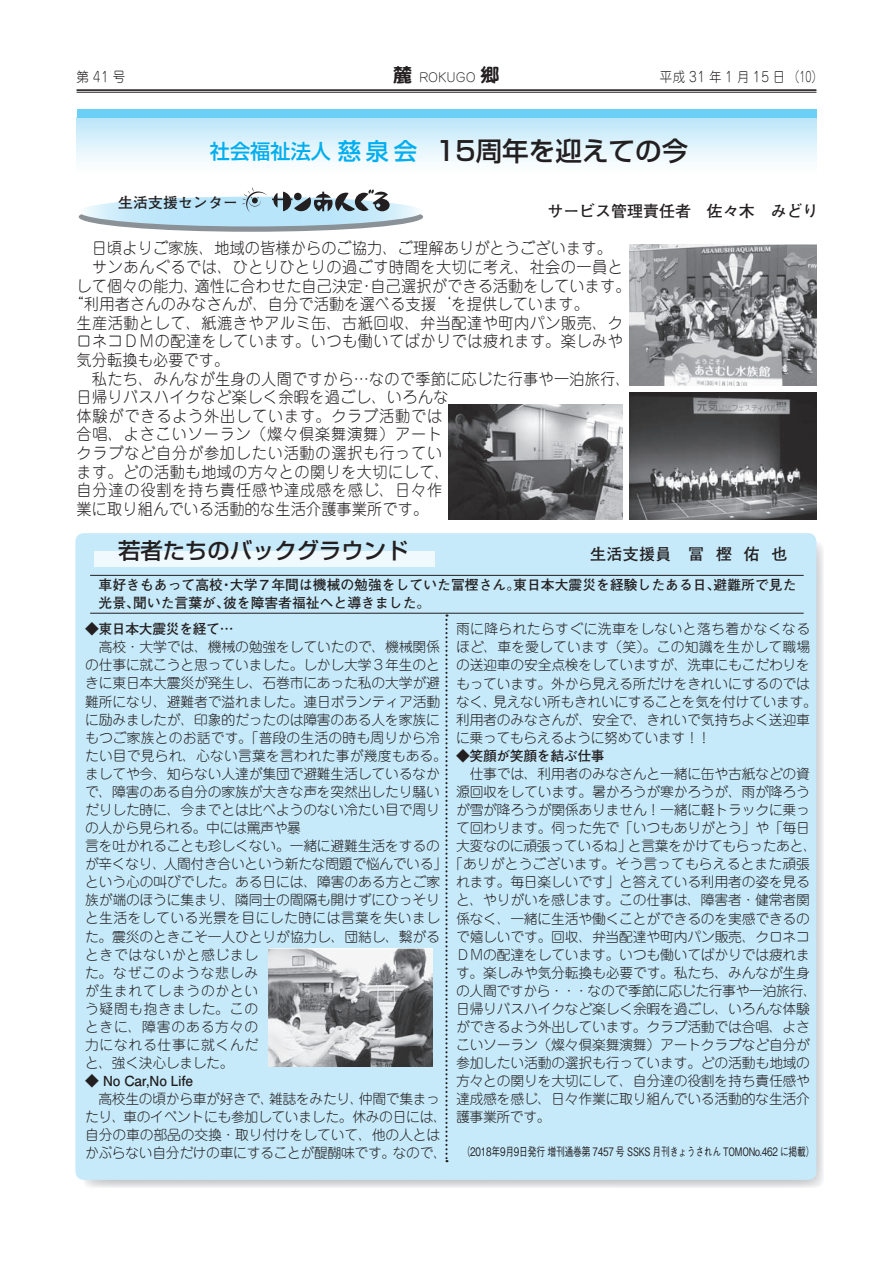
<style>
.page{position:relative;width:893px;height:1263px;background:#fff}
.page>*{position:absolute;margin:0;border:0;box-sizing:border-box;transform-origin:0 0}
.t1{font:500 26.55px "Shin Go Pro";color:#231f20}
.t2{font:500 23.4px "Shin Go Pro";color:#00aeef}
.t3{font:500 22.35px "Shin Go Pro";color:#231f20}
.t4{font:500 20.25px "Shin Go Pro";color:#00aeef}
.t5{font:700 19.2px "Jun 501 Pro";color:#231f20}
.t6{font:300 15.9px "Jun 101 Pro";letter-spacing:.03em;color:#231f20;scale:.95 1}
.t7{font:300 15.9px "Jun 101 Pro";letter-spacing:.01em;color:#231f20;scale:.95 1}
.t8{font:300 15.9px "Jun 101 Pro";letter-spacing:.055em;color:#231f20;scale:.95 1}
.t9{font:700 15.9px "Futo Go B101 Pro";color:#231f20}
.t10{font:300 15.9px "Jun 101 Pro";letter-spacing:.05em;color:#231f20;scale:.95 1}
.t11{font:14.7px "Futo Go B101 Pro Bold 90 msp RKSJ H";letter-spacing:.02em;color:#231f20}
.t12{font:300 13.8px/18.1px "Jun 101 Pro";letter-spacing:-.015em;color:#231f20}
.t13{font:300 13.8px/18.1px "Jun 101 Pro";letter-spacing:.03em;color:#231f20}
.t14{font:300 13.8px "Jun 101 Pro";letter-spacing:.01em;color:#231f20}
.t15{font:700 13.8px "Futo Go B101 Pro";color:#231f20}
.t16{font:300 13.8px "Jun 101 Pro";letter-spacing:.005em;color:#231f20}
.t17{font:700 13.8px "Futo Go B101 Pro";letter-spacing:-.025em;color:#231f20}
.t18{font:300 13.8px "Jun 101 Pro";letter-spacing:.025em;color:#231f20}
.t19{font:300 13.8px "Jun 101 Pro";letter-spacing:-.015em;color:#231f20;scale:.9 1}
.t20{font:300 12.15px "Jun 101 Pro";color:#231f20}
.t21{font:500 11.7px "Gothic BBB Pro";letter-spacing:-.025em;color:#231f20;scale:.75 1}
</style>
<div class="page">
<hr style="left:77px;top:89px;width:739px;height:2px;background:#231f20">
<hr style="left:77px;top:92px;width:739px;height:1px;background:#231f20">
<div style="left:77px;top:117px;width:739px;height:57px;background:linear-gradient(to bottom,#bce6fa,#fff)"></div>
<img style="left:84px;top:541px;width:739px;height:647px">
<div style="left:75px;top:533px;width:741px;height:647px;background:#c6eafa;border-radius:9px"></div>
<div style="left:95px;top:551px;width:340px;height:15px;background:#f0f9fd"></div>
<svg style="left:445px;top:614px;width:3px;height:548px"></svg>
<img style="left:629px;top:245px;width:187px;height:141px">
<img style="left:629px;top:392px;width:187px;height:128px">
<img style="left:449px;top:404px;width:174px;height:116px">
<img style="left:269px;top:949px;width:163px;height:117px">
<hr style="left:90px;top:575px;width:714px;height:1px;background:#231f20">
<hr style="left:90px;top:613px;width:714px;height:1px;background:#231f20">
<svg style="left:79px;top:202px;width:344px;height:30px"></svg>
<div style="left:77px;top:109px;width:739px;height:8px;background:#6bcff6"></div>
<svg style="left:79px;top:187px;width:344px;height:39px"></svg>
<p class="t19" style="left:77px;top:66px;width:56px">第41 号</p>
<h3 class="t5" style="left:393px;top:59px;width:21px">麓</h3>
<h3 class="t5" style="left:481px;top:59px;width:21px">郷</h3>
<p class="t20" style="left:419px;top:67px;width:58px">ROKUGO</p>
<p class="t19" style="left:660px;top:66px;width:181px">平成 31 年 1 月 15 日 )10(</p>
<h2 class="t2" style="left:338px;top:132px;width:81px">慈泉会</h2>
<h3 class="t4" style="left:210px;top:135px;width:123px">社会福祉法人</h3>
<p class="t11" style="left:118px;top:190px;width:121px">生活支援センター</p>
<h1 class="t1" style="left:435px;top:129px;width:254px">15周年を迎えての今</h1>
<p class="t9" style="left:547px;top:198px;width:273px">サービス管理責任者　佐々木　みどり</p>
<p class="t7" style="left:77px;top:236px;width:565px">　日頃よりご家族、地域の皆様からのご協力、ご理解ありがとうございます。</p>
<p class="t6" style="left:77px;top:254px;width:577px">　サンあんぐるでは、ひとりひとりの過ごす時間を大切に考え、社会の一員と</p>
<p class="t7" style="left:371px;top:273px;width:275px">自己選択ができる活動をしています。</p>
<p class="t7" style="left:195px;top:273px;width:178px">適性に合わせた自己決定</p>
<p class="t7" style="left:77px;top:273px;width:130px">して個々の能力、</p>
<p class="t7" style="left:69px;top:291px;width:549px">“利用者さんのみなさんが、自分で活動を選べる支援‘を提供しています。</p>
<p class="t6" style="left:77px;top:310px;width:576px">生産活動として、紙漉きやアルミ缶、古紙回収、弁当配達や町内パン販売、ク</p>
<p class="t6" style="left:77px;top:329px;width:577px">ロネコＤＭの配達をしています。いつも働いてばかりでは疲れます。楽しみや</p>
<p class="t7" style="left:77px;top:347px;width:162px">気分転換も必要です。</p>
<p class="t6" style="left:77px;top:366px;width:585px">　私たち、みんなが生身の人間ですから…なので季節に応じた行事や一泊旅行、</p>
<p class="t6" style="left:77px;top:385px;width:393px">日帰りバスハイクなど楽しく余暇を過ごし、いろんな</p>
<p class="t8" style="left:77px;top:403px;width:386px">体験ができるよう外出しています。クラブ活動では</p>
<p class="t8" style="left:77px;top:422px;width:386px">合唱、よさこいソーラン（燦々倶楽舞演舞）アート</p>
<p class="t10" style="left:77px;top:440px;width:386px">クラブなど自分が参加したい活動の選択も行ってい</p>
<p class="t6" style="left:77px;top:459px;width:394px">ます。どの活動も地域の方々との関りを大切にして、</p>
<p class="t8" style="left:77px;top:478px;width:386px">自分達の役割を持ち責任感や達成感を感じ、日々作</p>
<p class="t7" style="left:77px;top:496px;width:372px">業に取り組んでいる活動的な生活介護事業所です。</p>
<p class="t6" style="left:359px;top:273px;width:17px">・</p>
<h3 class="t3" style="left:118px;top:532px;width:292px">若者たちのバックグラウンド</h3>
<p class="t9" style="left:590px;top:542px;width:116px">生活支援員　冨</p>
<p class="t9" style="left:716px;top:542px;width:17px">樫</p>
<p class="t9" style="left:744px;top:542px;width:17px">佑</p>
<p class="t9" style="left:772px;top:542px;width:17px">也</p>
<p class="t15" style="left:230px;top:574px;width:292px">大学７年間は機械の勉強をしていた冨樫さん。</p>
<p class="t15" style="left:513px;top:574px;width:209px">東日本大震災を経験したある日、</p>
<p class="t15" style="left:99px;top:574px;width:126px">車好きもあって高校</p>
<p class="t15" style="left:714px;top:574px;width:84px">避難所で見た</p>
<p class="t15" style="left:220px;top:574px;width:15px">・</p>
<p class="t15" style="left:223px;top:592px;width:209px">彼を障害者福祉へと導きました。</p>
<p class="t15" style="left:133px;top:592px;width:98px">聞いた言葉が、</p>
<p class="t15" style="left:99px;top:592px;width:43px">光景、</p>
<p class="t17" style="left:85px;top:618px;width:150px">◆東日本大震災を経て...</p>
<p class="t12" style="left:85px;top:636px;width:356px">　高校・大学では、機械の勉強をしていたので、機械関係</p>
<p class="t12" style="left:85px;top:654px;width:356px">の仕事に就こうと思っていました。しかし大学３年生のと</p>
<p class="t12" style="left:85px;top:672px;width:356px">きに東日本大震災が発生し、石巻市にあった私の大学が避</p>
<p class="t12" style="left:85px;top:691px;width:357px">難所になり、避難者で溢れました。連日ボランティア活動</p>
<p class="t12" style="left:85px;top:709px;width:356px">に励みましたが、印象的だったのは障害のある人を家族に</p>
<p class="t14" style="left:85px;top:726px;width:356px">もつご家族とのお話です。「普段の生活の時も周りから冷</p>
<p class="t14" style="left:85px;top:744px;width:363px">たい目で見られ、心ない言葉を言われた事が幾度もある。</p>
<p class="t12" style="left:85px;top:763px;width:356px">ましてや今、知らない人達が集団で避難生活しているなか</p>
<p class="t12" style="left:85px;top:781px;width:356px">で、障害のある自分の家族が大きな声を突然出したり騒い</p>
<p class="t12" style="left:85px;top:799px;width:356px">だりした時に、今までとは比べようのない冷たい目で周り</p>
<p class="t12" style="left:85px;top:817px;width:217px">の人から見られる。中には罵声や暴</p>
<p class="t12" style="left:85px;top:835px;width:356px">言を吐かれることも珍しくない。一緒に避難生活をするの</p>
<p class="t16" style="left:164px;top:853px;width:648px">人間付き合いという新たな問題で悩んでいる「「ありがとうございます。そう言ってもらえるとまた頑張</p>
<p class="t18" style="left:456px;top:618px;width:356px">雨に降られたらすぐに洗車をしないと落ち着かなくなる</p>
<p class="t14" style="left:456px;top:636px;width:356px">ほど、車を愛しています（笑）。この知識を生かして職場</p>
<p class="t12" style="left:456px;top:655px;width:355px">の送迎車の安全点検をしていますが、洗車にもこだわりを</p>
<p class="t12" style="left:456px;top:673px;width:355px">もっています。外から見える所だけをきれいにするのでは</p>
<p class="t12" style="left:493px;top:691px;width:325px">見えない所もきれいにすることを気を付けています。</p>
<p class="t12" style="left:456px;top:691px;width:355px">なく、<br>利用者のみなさんが、安全で、きれいで気持ちよく送迎車に乗ってもらえるように努めています!!</p>
<p class="t17" style="left:456px;top:745px;width:150px">◆笑顔が笑顔を結ぶ仕事</p>
<p class="t12" style="left:456px;top:763px;width:355px">　仕事では、利用者のみなさんと一緒に缶や古紙などの資</p>
<p class="t12" style="left:456px;top:781px;width:355px">源回収をしています。暑かろうが寒かろうが、雨が降ろう</p>
<p class="t12" style="left:456px;top:799px;width:355px">が雪が降ろうが関係ありません！一緒に軽トラックに乗っ</p>
<p class="t12" style="left:456px;top:817px;width:355px">て回わります。伺った先で「いつもありがとう」や「毎日</p>
<p class="t12" style="left:628px;top:835px;width:190px">と言葉をかけてもらったあと、</p>
<p class="t12" style="left:456px;top:835px;width:177px">大変なのに頑張っているね」</p>
<p class="t12" style="left:456px;top:871px;width:362px">れます。毎日楽しいです」と答えている利用者の姿を見ると、やりがいを感じます。この仕事は、障害者・健常者関係なく、一緒に生活や働くことができるのを実感できるので嬉しいです。回収、弁当配達や町内パン販売、クロネコ<br>ＤＭの配達をしています。いつも働いてばかりでは疲れます。楽しみや気分転換も必要です。私たち、みんなが生身の人間ですから・・・なので季節に応じた行事や一泊旅行、日帰りバスハイクなど楽しく余暇を過ごし、いろんな体験ができるよう外出しています。クラブ活動では合唱、よさこいソーラン（燦々倶楽舞演舞）アートクラブなど自分が参加したい活動の選択も行っています。どの活動も地域の方々との関りを大切にして、自分達の役割を持ち責任感や達成感を感じ、日々作業に取り組んでいる活動的な生活介護事業所です。</p>
<p class="t21" style="left:462px;top:1143px;width:472px">（2018年月9 9日発行増刊通巻第 7457 号 SSKS 月刊きょうされん TOMONo.462 に掲載(</p>
<p class="t13" style="left:85px;top:853px;width:357px">が辛くなり、<br>という心の叫びでした。ある日には、障害のある方とご家族が端のほうに集まり、隣同士の間隔も開けずにひっそりと生活をしている光景を目にした時には言葉を失いました。震災のときこそ一人ひとりが協力し、団結し、繋がるときではないかと感じまし<br>た。なぜこのような悲しみ<br>が生まれてしまうのかとい<br>う疑問も抱きました。この<br>ときに、障害のある方々の<br>力になれる仕事に就くんだ<br>と、強く決心しました。</p>
<p class="t17" style="left:85px;top:1070px;width:110px">◆ No Car,No Life</p>
<p class="t12" style="left:359px;top:1088px;width:83px">仲間で集まっ</p>
<p class="t12" style="left:123px;top:1088px;width:325px;text-indent:-38px">　高校生の頃から車が好きで、<br>車のイベントにも参加していました。休みの日には、</p>
<p class="t12" style="left:269px;top:1088px;width:96px">雑誌をみたり、</p>
<p class="t12" style="left:85px;top:1106px;width:42px">たり、</p>
<p class="t12" style="left:85px;top:1124px;width:357px">自分の車の部品の交換・取り付けをしていて、他の人とは</p>
<p class="t12" style="left:393px;top:1142px;width:56px">なので、</p>
<p class="t12" style="left:85px;top:1142px;width:312px">かぶらない自分だけの車にすることが醍醐味です。</p>
</div>
